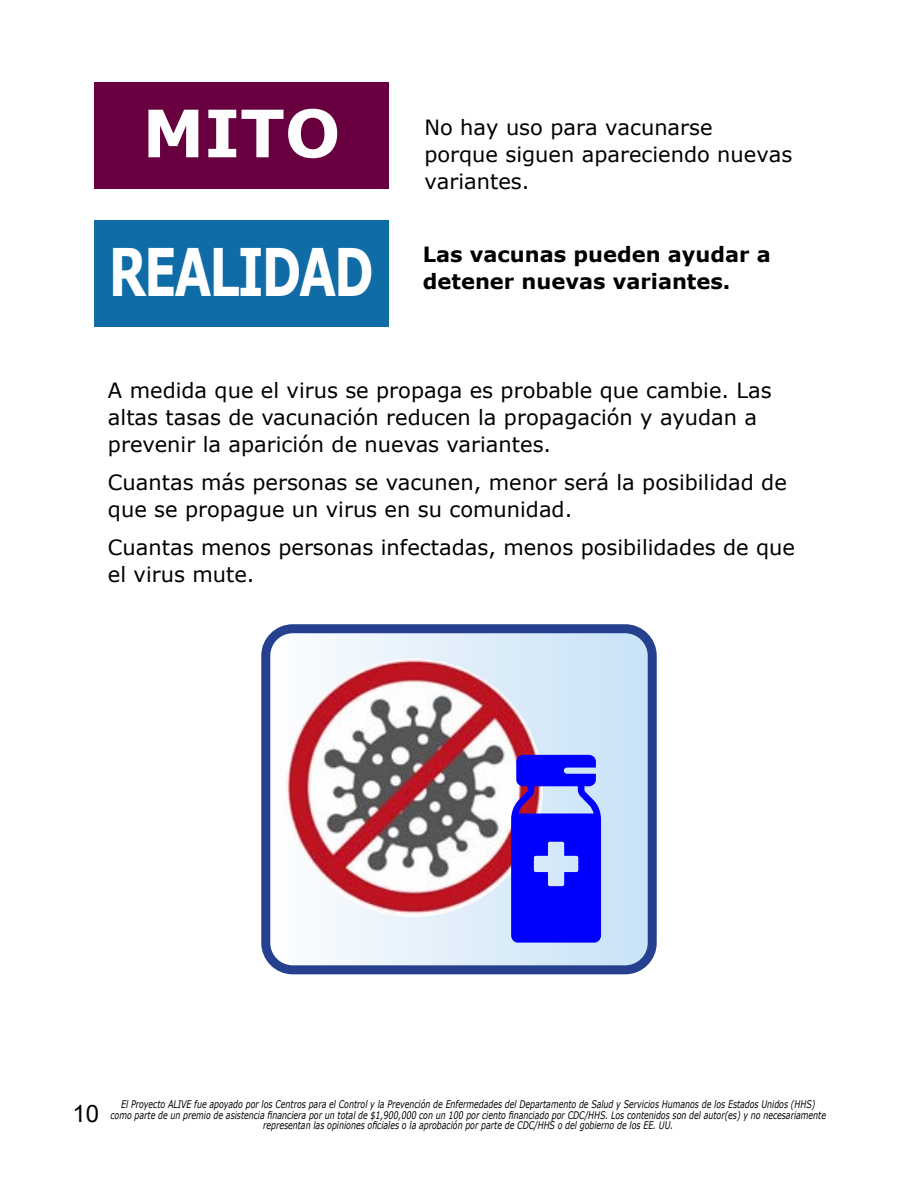
<style>
.page{position:relative;width:918px;height:1188px;background:#fff}
.page>*{position:absolute;margin:0;border:0;box-sizing:border-box;transform-origin:0 0}
.t1{font:700 65.55px "Verdana";letter-spacing:-.045em;color:#fff;scale:.73 1}
.t2{font:700 65.55px "Verdana";letter-spacing:-.045em;color:#fff}
.t3{font:24px "Arial";color:#000}
.t4{font:21px/27px "Verdana";color:#000}
.t5{font:700 21px/27px "Verdana";color:#000}
.t6{font:italic 10.5px/10.5px "Verdana";color:#000;text-align:center;scale:.75 1}
</style>
<div class="page">
<div style="left:94px;top:82px;width:295px;height:107px;background:#680040"></div>
<div style="left:94px;top:220px;width:295px;height:107px;background:#0f6ca7"></div>
<svg style="left:271px;top:634px;width:376px;height:330px"></svg>
<div style="left:261px;top:624px;width:396px;height:350px;border:9px solid #25408f;border-radius:27px"></div>
<img style="left:284px;top:658px;width:259px;height:259px;border-radius:129px">
<svg style="left:511px;top:755px;width:90px;height:188px"></svg>
<p class="t2" style="left:142px;top:87px;width:200px">MITO</p>
<p class="t4" style="left:424px;top:114px;width:369px">No hay uso para vacunarse<br>porque siguen apareciendo nuevas variantes.</p>
<p class="t1" style="left:109px;top:225px;width:365px">REALIDAD</p>
<p class="t5" style="left:423px;top:240px;width:349px">Las vacunas pueden ayudar a detener nuevas variantes.</p>
<p class="t4" style="left:108px;top:377px;width:665px">A medida que el virus se propaga es probable que cambie. Las altas tasas de vacunación reducen la propagación y ayudan a prevenir la aparición de nuevas variantes.</p>
<p class="t4" style="left:108px;top:469px;width:680px">Cuantas más personas se vacunen, menor será la posibilidad de que se propague un virus en su comunidad.</p>
<p class="t4" style="left:108px;top:534px;width:689px">Cuantas menos personas infectadas, menos posibilidades de que el virus mute.</p>
<h2 class="t3" style="left:72px;top:1097px;width:28px">10</h2>
<p class="t6" style="left:110px;top:1099px;width:956px">El Proyecto ALIVE fue apoyado por los Centros para el Control y la Prevención de Enfermedades del Departamento de Salud y Servicios Humanos de los Estados Unidos (HHS) como parte de un premio de asistencia financiera por un total de $1,900,000 con un 100 por ciento financiado por CDC/HHS. Los contenidos son del autor(es) y no necesariamente representan las opiniones oficiales o la aprobación por parte de CDC/HHS o del gobierno de los EE. UU.</p>
</div>
